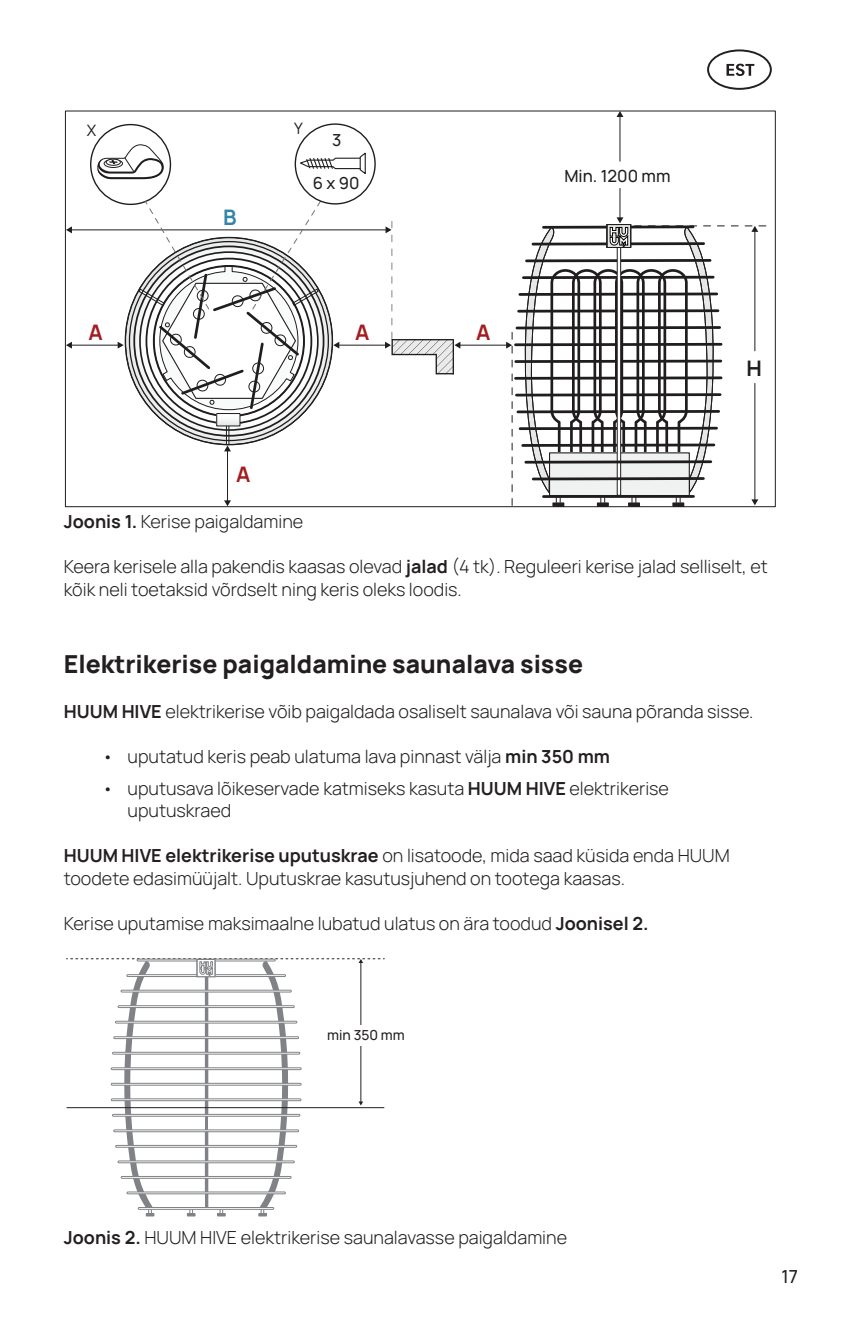
<style>
.page{position:relative;width:842px;height:1340px;background:#fff}
.page>*{position:absolute;margin:0;border:0;box-sizing:border-box;transform-origin:0 0}
.t1{font:800 24.75px "Manrope";color:#231f20}
.t2{font:700 21.38px "Manrope";color:#a21d20}
.t3{font:700 21.38px "Manrope";color:#201d1e}
.t4{font:700 21.38px "Manrope";color:#3386a6}
.t5{font:300 18px/22.5px "Manrope";color:#231f20}
.t6{font:500 18px "Manrope";color:#231f20}
.t7{font:500 16.65px "Manrope";color:#201d1e}
.t8{font:500 16.65px "Manrope";color:#231f20}
.t9{font:15.75px "Manrope";color:#201d1e}
.t10{font:500 13.72px "Manrope";color:#231f20}
.s1{font-weight:700}
</style>
<div class="page">
<hr style="left:620px;top:116px;width:1px;height:45px;background:#201d1e">
<svg style="left:616px;top:113px;width:7px;height:4px"></svg>
<hr style="left:620px;top:188px;width:1px;height:30px;background:#201d1e">
<hr style="left:71px;top:345px;width:48px;height:1px;background:#201d1e">
<svg style="left:67px;top:342px;width:5px;height:6px"></svg>
<hr style="left:227px;top:450px;width:1px;height:51px;background:#201d1e">
<svg style="left:224px;top:500px;width:7px;height:5px"></svg>
<hr style="left:338px;top:345px;width:48px;height:1px;background:#201d1e">
<hr style="left:459px;top:345px;width:48px;height:1px;background:#201d1e">
<svg style="left:506px;top:332px;width:7px;height:173px"></svg>
<hr style="left:71px;top:229px;width:316px;height:1px;background:#201d1e">
<svg style="left:67px;top:226px;width:5px;height:7px"></svg>
<svg style="left:385px;top:221px;width:75px;height:153px"></svg>
<svg style="left:96px;top:144px;width:69px;height:35px"></svg>
<svg style="left:118px;top:201px;width:221px;height:250px"></svg>
<div style="left:295px;top:123px;width:81px;height:81px;border:1px solid #201d1e;border-radius:50%"></div>
<svg style="left:298px;top:151px;width:68px;height:24px"></svg>
<hr style="left:520px;top:427px;width:196px;height:3px;background:#201d1e">
<hr style="left:518px;top:410px;width:201px;height:3px;background:#201d1e">
<hr style="left:516px;top:393px;width:204px;height:3px;background:#201d1e">
<svg style="left:515px;top:376px;width:7px;height:4px"></svg>
<hr style="left:516px;top:360px;width:205px;height:3px;background:#201d1e">
<hr style="left:515px;top:343px;width:206px;height:3px;background:#201d1e">
<hr style="left:517px;top:326px;width:203px;height:3px;background:#201d1e">
<hr style="left:519px;top:309px;width:199px;height:3px;background:#201d1e">
<svg style="left:522px;top:217px;width:245px;height:289px"></svg>
<svg style="left:67px;top:958px;width:317px;height:258px"></svg>
<svg style="left:707px;top:49px;width:65px;height:41px"></svg>
<p class="t9" style="left:87px;top:119px;width:11px">X</p>
<p class="t9" style="left:294px;top:118px;width:10px">Y</p>
<p class="t4" style="left:223px;top:202px;width:15px">B</p>
<p class="t8" style="left:332px;top:128px;width:11px">3</p>
<p class="t8" style="left:313px;top:172px;width:48px">6 x 90</p>
<p class="t2" style="left:88px;top:317px;width:16px">A</p>
<p class="t2" style="left:355px;top:317px;width:16px">A</p>
<p class="t2" style="left:236px;top:459px;width:16px">A</p>
<p class="t2" style="left:476px;top:317px;width:16px">A</p>
<p class="t7" style="left:564px;top:165px;width:107px">Min. 1200 mm</p>
<p class="t3" style="left:746px;top:353px;width:17px">H</p>
<p class="t5" style="left:64px;top:510px;width:241px"><span class="s1">Joonis 1.</span> Kerise paigaldamine</p>
<p class="t5" style="left:64px;top:555px;width:705px">Keera kerisele alla pakendis kaasas olevad <span class="s1">jalad</span> (4 tk). Reguleeri kerise jalad selliselt, et kõik neli toetaksid võrdselt ning keris oleks loodis.</p>
<h1 class="t1" style="left:64px;top:647px;width:521px">Elektrikerise paigaldamine saunalava sisse</h1>
<p class="t5" style="left:64px;top:699px;width:691px"><span class="s1">HUUM HIVE</span> elektrikerise võib paigaldada osaliselt saunalava või sauna põranda sisse.</p>
<p class="t5" style="left:102px;top:744px;width:509px">• uputatud keris peab ulatuma lava pinnast välja <span class="s1">min 350 mm</span></p>
<p class="t5" style="left:128px;top:776px;width:543px;text-indent:-26px">• uputusava lõikeservade katmiseks kasuta <span class="s1">HUUM HIVE</span> elektrikerise uputuskraed</p>
<p class="t5" style="left:64px;top:843px;width:668px"><span class="s1">HUUM HIVE elektrikerise uputuskrae</span> on lisatoode, mida saad küsida enda HUUM toodete edasimüüjalt. Uputuskrae kasutusjuhend on tootega kaasas.</p>
<p class="t5" style="left:64px;top:911px;width:586px">Kerise uputamise maksimaalne lubatud ulatus on ära toodud <span class="s1">Joonisel 2.</span></p>
<p class="t10" style="left:327px;top:1025px;width:79px">min 350 mm</p>
<p class="t5" style="left:64px;top:1225px;width:505px"><span class="s1">Joonis 2.</span> HUUM HIVE elektrikerise saunalavasse paigaldamine</p>
<p class="t6" style="left:781px;top:1263px;width:18px">17</p>
</div>
